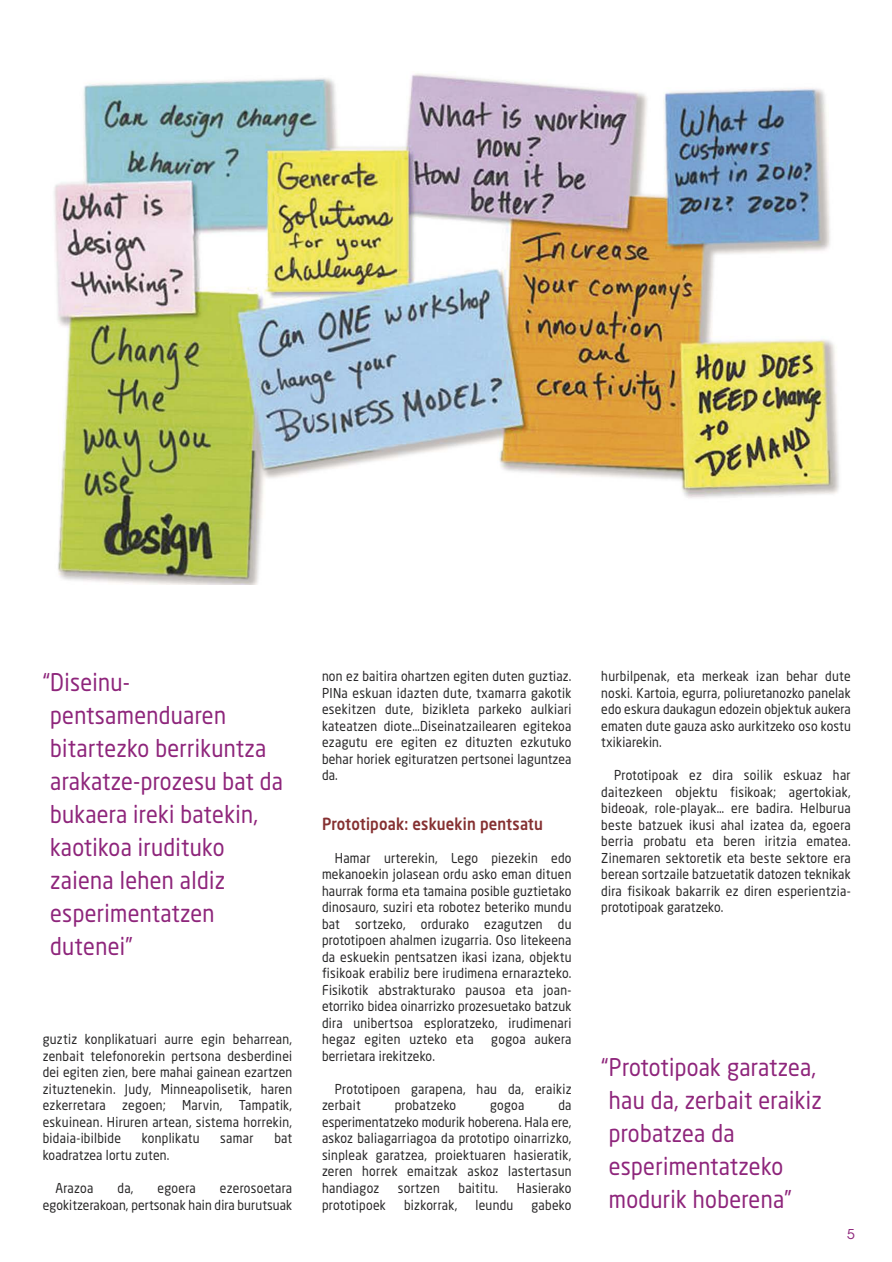
<style>
.page{position:relative;width:892px;height:1262px;background:#fff}
.page>*{position:absolute;margin:0;border:0;box-sizing:border-box;transform-origin:0 0}
.t1{font:24px/33px "Neo Sans Std";letter-spacing:.015em;color:#8e257b;scale:.9 1}
.t2{font:500 16.5px "Neo Sans Std";letter-spacing:.015em;color:#853031;scale:.9 1}
.t3{font:13.5px/16.5px "Neo Sans Std";letter-spacing:.025em;color:#272627;text-align:justify;scale:.9 1}
.t4{font:13.5px "ITC Avant Garde Std";color:#8e257b}
</style>
<div class="page">
<img style="left:54px;top:73px;width:785px;height:511px">
<h1 class="t1" style="left:50px;top:667px;width:260px;text-indent:-7px">“Diseinu&shy;pentsamenduaren bitartezko berrikuntza arakatze-prozesu bat da bukaera ireki batekin, kaotikoa irudituko zaiena lehen aldiz esperimentatzen dutenei”</h1>
<p class="t3" style="left:43px;top:1032px;width:279px">guztiz konplikatuari aurre egin beharrean, zenbait telefonorekin pertsona desberdinei dei egiten zien, bere mahai gainean ezartzen zituztenekin. Judy, Minneapolisetik, haren ezkerretara zegoen; Marvin, Tampatik, eskuinean. Hiruren artean, sistema horrekin, bidaia-ibilbide</p>
<p class="t3" style="left:142px;top:1131px;width:66px">konplikatu</p>
<p class="t3" style="left:220px;top:1131px;width:39px">samar</p>
<p class="t3" style="left:274px;top:1131px;width:21px">bat</p>
<p class="t3" style="left:43px;top:1148px;width:142px">koadratzea lortu zuten.</p>
<p class="t3" style="left:55px;top:1181px;width:44px">Arazoa</p>
<p class="t3" style="left:117px;top:1181px;width:19px">da,</p>
<p class="t3" style="left:158px;top:1181px;width:44px">egoera</p>
<p class="t3" style="left:43px;top:1181px;width:279px;text-align:right">ezerosoetara<br>egokitzerakoan, pertsonak hain dira burutsuak</p>
<p class="t3" style="left:322px;top:669px;width:279px">non ez baitira ohartzen egiten duten guztiaz.<br>PINa eskuan idazten dute, txamarra gakotik esekitzen dute, bizikleta parkeko aulkiari kateatzen diote…Diseinatzailearen egitekoa ezagutu ere egiten ez dituzten ezkutuko behar horiek egituratzen pertsonei laguntzea da.</p>
<p class="t2" style="left:322px;top:817px;width:247px">Prototipoak: eskuekin pentsatu</p>
<p class="t3" style="left:322px;top:851px;width:279px;text-indent:13px">Hamar urterekin, Lego piezekin edo mekanoekin jolasean ordu asko eman dituen haurrak forma eta tamaina posible guztietako dinosauro, suziri eta robotez beteriko mundu bat sortzeko, ordurako ezagutzen du prototipoen ahalmen izugarria. Oso litekeena da eskuekin pentsatzen ikasi izana, objektu fisikoak erabiliz bere irudimena ernarazteko.<br>Fisikotik abstrakturako pausoa eta joan&shy;etorriko bidea oinarrizko prozesuetako batzuk dira unibertsoa esploratzeko, irudimenari hegaz egiten uzteko eta</p>
<p class="t3" style="left:491px;top:1032px;width:91px">gogoa aukera</p>
<p class="t3" style="left:322px;top:1049px;width:127px">berrietara irekitzeko.</p>
<p class="t3" style="left:322px;top:1082px;width:279px;text-indent:13px">Prototipoen garapena, hau da, eraikiz zerbait</p>
<p class="t3" style="left:322px;top:1098px;width:279px;text-indent:236px">da esperimentatzeko modurik hoberena. Hala ere, askoz baliagarriagoa da prototipo oinarrizko, sinpleak garatzea, proiektuaren hasieratik, zeren horrek emaitzak askoz lastertasun handiagoz</p>
<p class="t3" style="left:395px;top:1098px;width:70px">probatzeko</p>
<p class="t3" style="left:490px;top:1098px;width:40px">gogoa</p>
<p class="t3" style="left:398px;top:1181px;width:48px">sortzen</p>
<p class="t3" style="left:458px;top:1181px;width:46px">baititu.</p>
<p class="t3" style="left:517px;top:1181px;width:62px">Hasierako</p>
<p class="t3" style="left:322px;top:1197px;width:73px">prototipoek</p>
<p class="t3" style="left:404px;top:1197px;width:61px">bizkorrak,</p>
<p class="t3" style="left:475px;top:1197px;width:44px">leundu</p>
<p class="t3" style="left:531px;top:1197px;width:46px">gabeko</p>
<p class="t3" style="left:601px;top:669px;width:279px">hurbilpenak, eta merkeak izan behar dute noski. Kartoia, egurra, poliuretanozko panelak edo eskura daukagun edozein objektuk aukera ematen dute gauza asko aurkitzeko oso kostu txikiarekin.</p>
<p class="t3" style="left:601px;top:768px;width:279px;text-indent:13px">Prototipoak ez dira soilik eskuaz har daitezkeen objektu fisikoak; agertokiak, bideoak, role-playak… ere badira. Helburua beste batzuek ikusi ahal izatea da, egoera berria probatu eta beren iritzia ematea.<br>Zinemaren sektoretik eta beste sektore era berean sortzaile batzuetatik datozen teknikak dira fisikoak bakarrik ez diren esperientzia&shy;prototipoak garatzeko.</p>
<h1 class="t1" style="left:609px;top:1053px;width:238px;text-indent:-7px">“Prototipoak garatzea, hau da, zerbait eraikiz probatzea da esperimentatzeko modurik hoberena”</h1>
<p class="t4" style="left:847px;top:1226px;width:9px">5</p>
</div>
